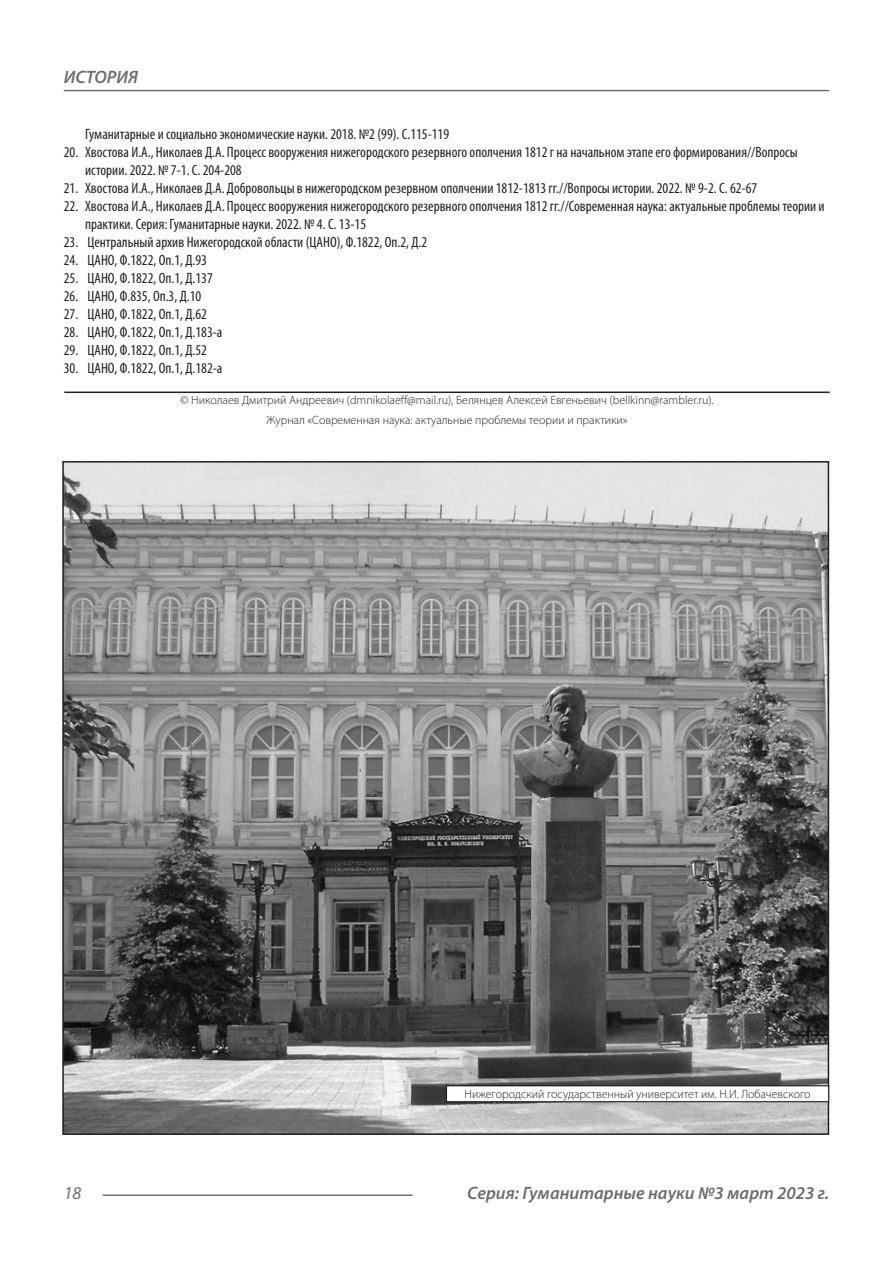
<style>
.page{position:relative;width:893px;height:1263px;background:#fff}
.page>*{position:absolute;margin:0;border:0;box-sizing:border-box;transform-origin:0 0}
.t1{font:italic 600 18px "Myriad Pro";color:#6c6d70}
.t2{font:italic 18px "Myriad Pro";color:#6c6d70}
.t3{font:condensed 15px/18px "Myriad Pro";color:#231f20}
.Автор_копирайт{font:300 12px "Myriad Pro";color:#231f20}
</style>
<div class="page">
<hr style="left:103px;top:1194px;width:309px;height:2px;background:#6c6d70">
<hr style="left:64px;top:90px;width:765px;height:1px;background:#6c6d70">
<hr style="left:64px;top:391px;width:766px;height:2px;background:#231f20">
<img style="left:65px;top:464px;width:761px;height:668px">
<div style="left:446px;top:1086px;width:383px;height:16px;background:#fff"></div>
<div style="left:446px;top:1085px;width:383px;height:17px;border:1px solid #231f20"></div>
<p class="t1" style="left:64px;top:66px;width:76px">ИСТОРИЯ</p>
<p class="t3" style="left:85px;top:125px;width:366px">Гуманитарные и социально экономические науки. 2018. №2 (99). С.115-119</p>
<p class="t3" style="left:85px;top:143px;width:714px;text-indent:-21px">20. Хвостова И.А., Николаев Д.А. Процесс вооружения нижегородского резервного ополчения 1812 г на начальном этапе его формирования//Вопросы истории. 2022. № 7-1. С. 204-208</p>
<p class="t3" style="left:64px;top:179px;width:695px">21. Хвостова И.А., Николаев Д.А. Добровольцы в нижегородском резервном ополчении 1812-1813 гг.//Вопросы истории. 2022. № 9-2. С. 62-67</p>
<p class="t3" style="left:85px;top:197px;width:741px;text-indent:-21px">22. Хвостова И.А., Николаев Д.А. Процесс вооружения нижегородского резервного ополчения 1812 гг.//Современная наука: актуальные проблемы теории и практики. Серия: Гуманитарные науки. 2022. № 4. С. 13-15</p>
<p class="t3" style="left:64px;top:233px;width:365px">23. Центральный архив Нижегородской области (ЦАНО), Ф.1822, Оп.2, Д.2</p>
<p class="t3" style="left:64px;top:251px;width:145px">24. ЦАНО, Ф.1822, Оп.1, Д.93</p>
<p class="t3" style="left:64px;top:269px;width:150px">25. ЦАНО, Ф.1822, Оп.1, Д.137</p>
<p class="t3" style="left:64px;top:287px;width:139px">26. ЦАНО, Ф.835, Оп.3, Д.10</p>
<p class="t3" style="left:64px;top:305px;width:145px">27. ЦАНО, Ф.1822, Оп.1, Д.62</p>
<p class="t3" style="left:64px;top:323px;width:160px">28. ЦАНО, Ф.1822, Оп.1, Д.183-а</p>
<p class="t3" style="left:64px;top:341px;width:145px">29. ЦАНО, Ф.1822, Оп.1, Д.52</p>
<p class="t3" style="left:64px;top:359px;width:160px">30. ЦАНО, Ф.1822, Оп.1, Д.182-а</p>
<p class="Автор_копирайт" style="left:180px;top:393px;width:535px">© Николаев Дмитрий Андреевич (dmnikolaeff@mail.ru), Белянцев Алексей Евгеньевич (bellkinn@rambler.ru).</p>
<p class="Автор_копирайт" style="left:266px;top:413px;width:363px">Журнал «Современная наука: актуальные проблемы теории и практики»</p>
<p class="Автор_копирайт" style="left:464px;top:1087px;width:348px">Нижегородский государственный университет им. Н.И. Лобачевского</p>
<p class="t2" style="left:64px;top:1182px;width:19px">18</p>
<p class="t1" style="left:467px;top:1182px;width:363px">Серия: Гуманитарные науки №3 март 2023 г.</p>
</div>
